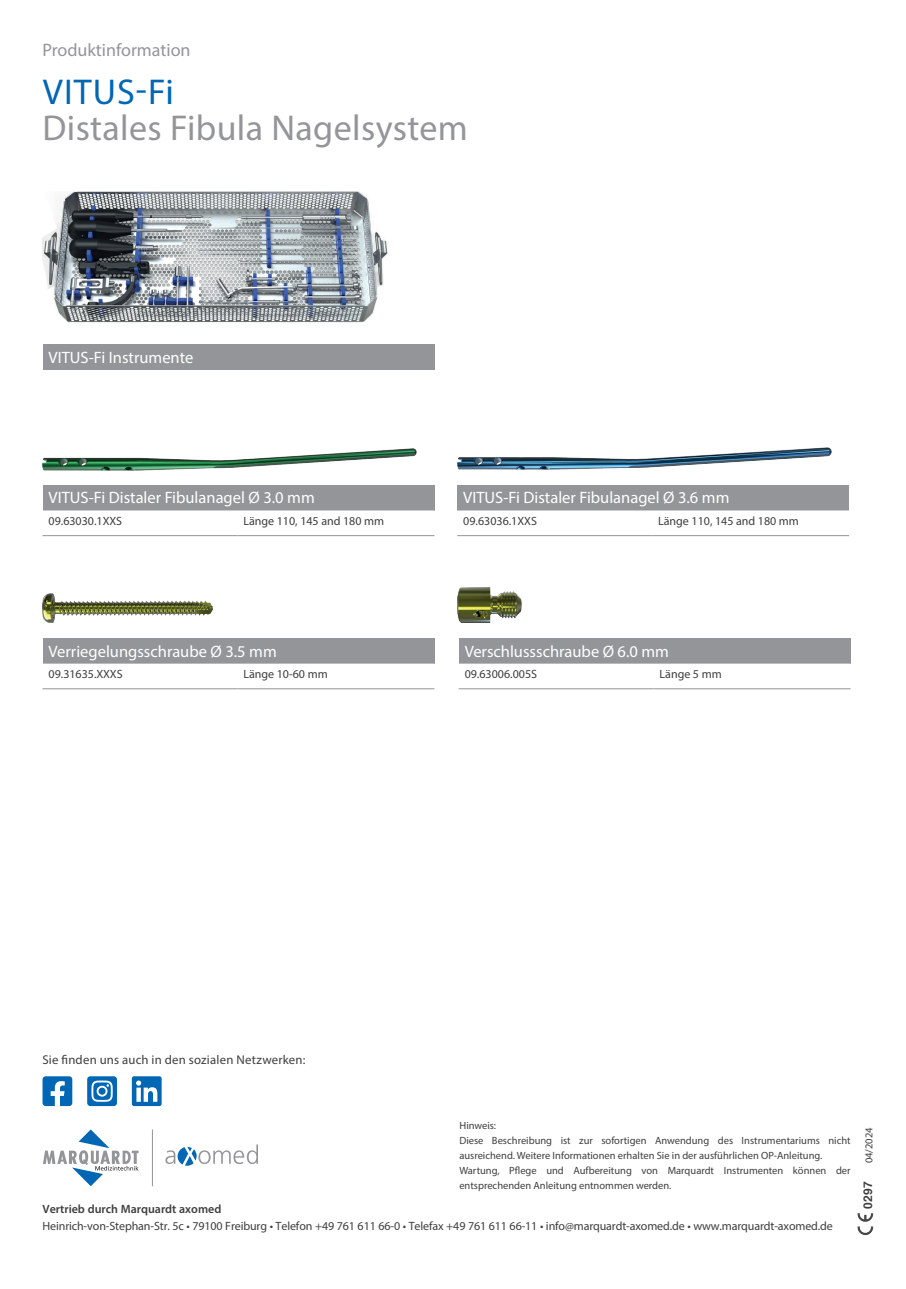
<style>
.page{position:relative;width:906px;height:1289px;background:#fff}
.page>*{position:absolute;margin:0;border:0;box-sizing:border-box;transform-origin:0 0}
.t1{font:36px "Myriad Pro";letter-spacing:.01em;color:#939598}
.t2{font:36px "Myriad Pro";letter-spacing:.03em;color:#0166b3}
.t3{font:18px "Myriad Pro";color:#939598}
.t4{font:16.5px "Myriad Pro";color:#fff}
.t5{font:12.75px "Myriad Pro";letter-spacing:.02em;color:#3e3e3f}
.t6{font:12px "Myriad Pro";letter-spacing:-.01em;color:#3e3e3f}
.t7{font:600 12px "Myriad Pro";color:#3e3e3f}
.t8{font:700 12px "Helvetica";color:#3e3e3f}
.t9{font:10.5px/15px "Myriad Pro";color:#3e3e3f}
</style>
<div class="page">
<svg style="left:43px;top:1129px;width:96px;height:57px"></svg>
<svg style="left:165px;top:1144px;width:93px;height:21px"></svg>
<hr style="left:152px;top:1129px;width:1px;height:57px;background:#939598">
<img style="left:857px;top:1213px;width:17px;height:22px">
<svg style="left:87px;top:1076px;width:30px;height:30px"></svg>
<svg style="left:43px;top:1076px;width:29px;height:30px"></svg>
<svg style="left:132px;top:1076px;width:30px;height:30px"></svg>
<img style="left:43px;top:448px;width:374px;height:22px">
<div style="left:458px;top:638px;width:392px;height:25px;background:#939598"></div>
<svg style="left:459px;top:663px;width:391px;height:1px"></svg>
<hr style="left:458px;top:688px;width:195px;height:1px;background:#939598">
<hr style="left:653px;top:688px;width:197px;height:1px;background:#939598">
<div style="left:43px;top:638px;width:391px;height:25px;background:#939598"></div>
<svg style="left:43px;top:663px;width:391px;height:1px"></svg>
<hr style="left:43px;top:688px;width:194px;height:1px;background:#939598">
<hr style="left:237px;top:688px;width:197px;height:1px;background:#939598">
<img style="left:43px;top:191px;width:345px;height:132px">
<img style="left:457px;top:447px;width:374px;height:22px">
<img style="left:457px;top:587px;width:64px;height:35px">
<img style="left:43px;top:593px;width:170px;height:30px">
<div style="left:43px;top:344px;width:391px;height:26px;background:#939598"></div>
<div style="left:43px;top:485px;width:391px;height:25px;background:#939598"></div>
<svg style="left:43px;top:510px;width:391px;height:1px"></svg>
<hr style="left:43px;top:535px;width:194px;height:1px;background:#939598">
<hr style="left:237px;top:535px;width:197px;height:1px;background:#939598">
<div style="left:457px;top:485px;width:392px;height:25px;background:#939598"></div>
<svg style="left:457px;top:510px;width:392px;height:1px"></svg>
<hr style="left:457px;top:535px;width:195px;height:1px;background:#939598">
<hr style="left:652px;top:535px;width:197px;height:1px;background:#939598">
<h2 class="t3" style="left:43px;top:39px;width:150px">Produktinformation</h2>
<h1 class="t2" style="left:43px;top:69px;width:132px">VITUS-Fi</h1>
<h1 class="t1" style="left:43px;top:105px;width:427px">Distales Fibula Nagelsystem</h1>
<h3 class="t4" style="left:49px;top:347px;width:146px">VITUS-Fi Instrumente</h3>
<h3 class="t4" style="left:49px;top:487px;width:268px">VITUS-Fi Distaler Fibulanagel Ø 3.0 mm</h3>
<p class="t6" style="left:49px;top:513px;width:75px">09.63030.1XXS</p>
<p class="t6" style="left:243px;top:513px;width:142px">Länge 110, 145 and 180 mm</p>
<h3 class="t4" style="left:49px;top:640px;width:230px">Verriegelungsschraube Ø 3.5 mm</h3>
<p class="t6" style="left:49px;top:667px;width:76px">09.31635.XXXS</p>
<p class="t6" style="left:243px;top:667px;width:86px">Länge 10-60 mm</p>
<h3 class="t4" style="left:463px;top:487px;width:268px">VITUS-Fi Distaler Fibulanagel Ø 3.6 mm</h3>
<p class="t6" style="left:463px;top:513px;width:75px">09.63036.1XXS</p>
<p class="t6" style="left:658px;top:513px;width:142px">Länge 110, 145 and 180 mm</p>
<h3 class="t4" style="left:464px;top:640px;width:206px">Verschlussschraube Ø 6.0 mm</h3>
<p class="t6" style="left:464px;top:667px;width:74px">09.63006.005S</p>
<p class="t6" style="left:659px;top:667px;width:64px">Länge 5 mm</p>
<p class="t5" style="left:43px;top:1051px;width:264px">Sie finden uns auch in den sozialen Netzwerken:</p>
<p class="t9" style="left:459px;top:1117px;width:393px">Hinweis:<br>Diese Beschreibung ist zur sofortigen Anwendung des Instrumentariums nicht ausreichend. Weitere Informationen erhalten Sie in der ausführlichen OP-Anleitung.<br>Wartung, Pflege und Aufbereitung von Marquardt Instrumenten können der entsprechenden Anleitung entnommen werden.</p>
<p class="t7" style="left:43px;top:1201px;width:180px">Vertrieb durch Marquardt axomed</p>
<p class="t6" style="left:43px;top:1218px;width:792px">Heinrich-von-Stephan-Str. 5c • 79100 Freiburg • Telefon +49 761 611 66-0 • Telefax +49 761 611 66-11 • info@marquardt-axomed.de • www.marquardt-axomed.de</p>
<p class="t9" style="left:861px;top:1163px;width:37px;rotate:-90deg">04/2024</p>
<p class="t8" style="left:858px;top:1208px;width:29px;rotate:-90deg">0297</p>
</div>
